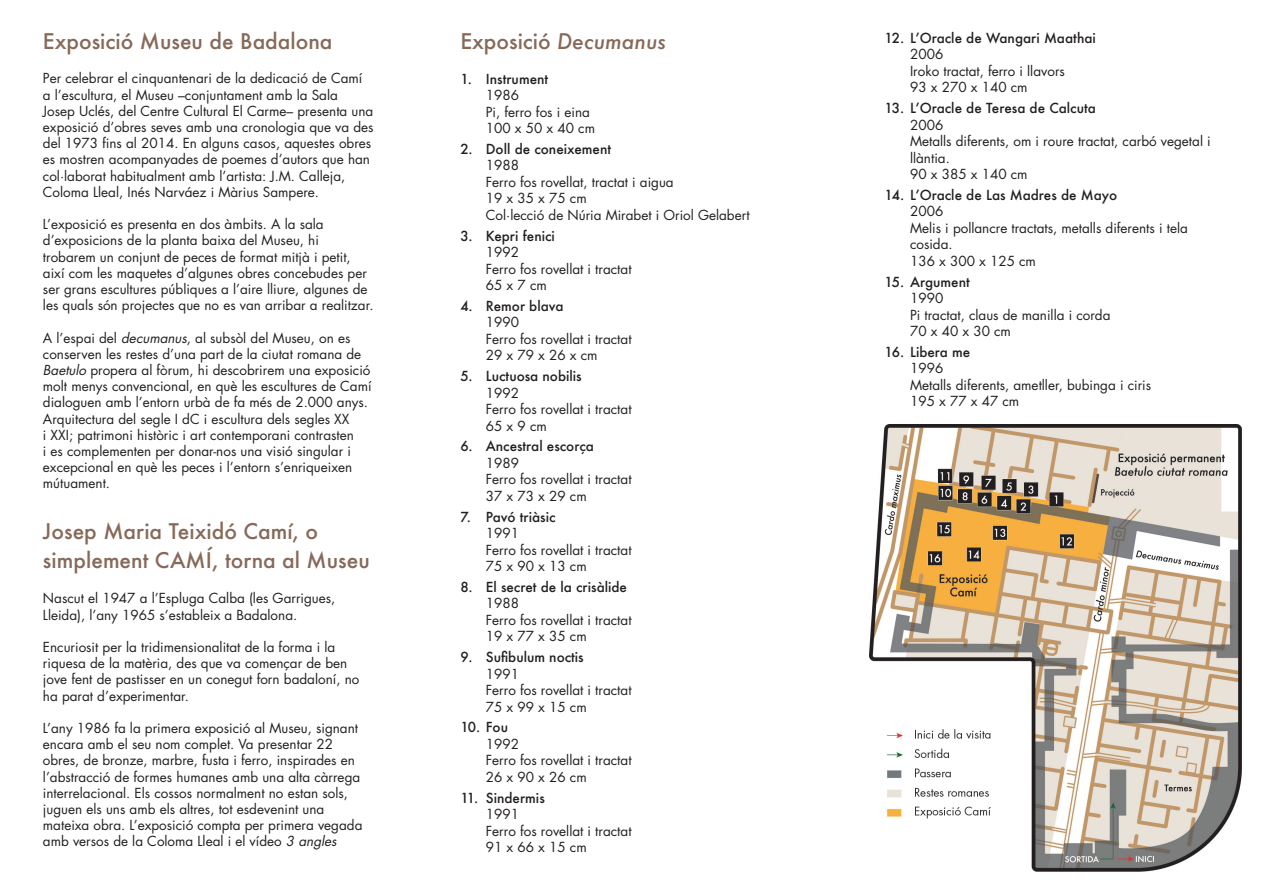
<style>
.page{position:relative;width:1263px;height:893px;background:#fff}
.page>*{position:absolute;margin:0;border:0;box-sizing:border-box;transform-origin:0 0}
.t1{font:500 21px/28.8px "Futura";color:#866959}
.t2{font:13.5px/16.5px "Futura Std";color:#231f20}
.t3{font:500 13.5px "Futura";color:#231f20}
.s1{font-style:italic}
</style>
<div class="page">
<img style="left:870px;top:424px;width:372px;height:448px">
<h1 class="t1" style="left:43px;top:27px;width:291px">Exposició Museu de Badalona</h1>
<p class="t2" style="left:43px;top:70px;width:332px">Per celebrar el cinquantenari de la dedicació de Camí<br>a l’escultura, el Museu –conjuntament amb la Sala<br>Josep Uclés, del Centre Cultural El Carme– presenta una exposició d’obres seves amb una cronologia que va des del 1973 fins al 2014. En alguns casos, aquestes obres es mostren acompanyades de poemes d’autors que han col·laborat habitualment amb l’artista: J.M. Calleja, Coloma Lleal, Inés Narváez i Màrius Sampere.</p>
<p class="t2" style="left:43px;top:216px;width:332px">L’exposició es presenta en dos àmbits. A la sala d’exposicions de la planta baixa del Museu, hi trobarem un conjunt de peces de format mitjà i petit, així com les maquetes d’algunes obres concebudes per ser grans escultures públiques a l’aire lliure, algunes de les quals són projectes que no es van arribar a realitzar.</p>
<p class="t2" style="left:43px;top:330px;width:330px">A l’espai del <span class="s1">decumanus</span>, al subsòl del Museu, on es conserven les restes d’una part de la ciutat romana de <span class="s1">Baetulo</span> propera al fòrum, hi descobrirem una exposició molt menys convencional, en què les escultures de Camí dialoguen amb l’entorn urbà de fa més de 2.000 anys.<br>Arquitectura del segle I dC i escultura dels segles XX<br>i XXI; patrimoni històric i art contemporani contrasten<br>i es complementen per donar-nos una visió singular i excepcional en què les peces i l’entorn s’enriqueixen mútuament.</p>
<h1 class="t1" style="left:43px;top:516px;width:328px">Josep Maria Teixidó Camí, o simplement CAMÍ, torna al Museu</h1>
<p class="t2" style="left:43px;top:590px;width:294px">Nascut el 1947 a l’Espluga Calba (les Garrigues,<br>Lleida), l’any 1965 s’estableix a Badalona.</p>
<p class="t2" style="left:43px;top:639px;width:318px">Encuriosit per la tridimensionalitat de la forma i la riquesa de la matèria, des que va començar de ben jove fent de pastisser en un conegut forn badaloní, no ha parat d’experimentar.</p>
<p class="t2" style="left:43px;top:720px;width:321px">L’any 1986 fa la primera exposició al Museu, signant encara amb el seu nom complet. Va presentar 22 obres, de bronze, marbre, fusta i ferro, inspirades en l’abstracció de formes humanes amb una alta càrrega interrelacional. Els cossos normalment no estan sols, juguen els uns amb els altres, tot esdevenint una mateixa obra. L’exposició compta per primera vegada amb versos de la Coloma Lleal i el vídeo <span class="s1">3 angles</span></p>
<h1 class="t1" style="left:460px;top:27px;width:207px">Exposició <span class="s1">Decumanus</span></h1>
<p class="t3" style="left:460px;top:69px;width:89px">1. Instrument</p>
<p class="t2" style="left:486px;top:87px;width:111px">1986<br>Pi, ferro fos i eina<br>100 x 50 x 40 cm</p>
<p class="t3" style="left:460px;top:140px;width:152px">2. Doll de coneixement</p>
<p class="t2" style="left:486px;top:157px;width:265px">1988<br>Ferro fos rovellat, tractat i aigua<br>19 x 35 x 75 cm<br>Col·lecció de Núria Mirabet i Oriol Gelabert</p>
<p class="t3" style="left:460px;top:226px;width:96px">3. Kepri fenici</p>
<p class="t2" style="left:486px;top:244px;width:147px">1992<br>Ferro fos rovellat i tractat<br>65 x 7 cm</p>
<p class="t3" style="left:460px;top:297px;width:105px">4. Remor blava</p>
<p class="t2" style="left:486px;top:314px;width:147px">1990<br>Ferro fos rovellat i tractat<br>29 x 79 x 26 x cm</p>
<p class="t3" style="left:460px;top:367px;width:123px">5. Luctuosa nobilis</p>
<p class="t2" style="left:486px;top:385px;width:147px">1992<br>Ferro fos rovellat i tractat<br>65 x 9 cm</p>
<p class="t3" style="left:460px;top:437px;width:135px">6. Ancestral escorça</p>
<p class="t2" style="left:486px;top:455px;width:147px">1989<br>Ferro fos rovellat i tractat<br>37 x 73 x 29 cm</p>
<p class="t3" style="left:460px;top:507px;width:97px">7. Pavó triàsic</p>
<p class="t2" style="left:486px;top:525px;width:147px">1991<br>Ferro fos rovellat i tractat<br>75 x 90 x 13 cm</p>
<p class="t3" style="left:460px;top:578px;width:168px">8. El secret de la crisàlide</p>
<p class="t2" style="left:486px;top:595px;width:147px">1988<br>Ferro fos rovellat i tractat<br>19 x 77 x 35 cm</p>
<p class="t3" style="left:460px;top:648px;width:125px">9. Sufibulum noctis</p>
<p class="t2" style="left:486px;top:666px;width:147px">1991<br>Ferro fos rovellat i tractat<br>75 x 99 x 15 cm</p>
<p class="t3" style="left:460px;top:718px;width:49px">10. Fou</p>
<p class="t2" style="left:486px;top:736px;width:147px">1992<br>Ferro fos rovellat i tractat<br>26 x 90 x 26 cm</p>
<p class="t3" style="left:460px;top:788px;width:86px">11. Sindermis</p>
<p class="t2" style="left:486px;top:806px;width:147px">1991<br>Ferro fos rovellat i tractat<br>91 x 66 x 15 cm</p>
<p class="t3" style="left:884px;top:29px;width:213px">12. L’Oracle de Wangari Maathai</p>
<p class="t2" style="left:910px;top:46px;width:156px">2006<br>Iroko tractat, ferro i llavors<br>93 x 270 x 140 cm</p>
<p class="t3" style="left:884px;top:99px;width:213px">13. L’Oracle de Teresa de Calcuta</p>
<p class="t2" style="left:910px;top:117px;width:302px">2006<br>Metalls diferents, om i roure tractat, carbó vegetal i llàntia.<br>90 x 385 x 140 cm</p>
<p class="t3" style="left:884px;top:186px;width:234px">14. L’Oracle de Las Madres de Mayo</p>
<p class="t2" style="left:910px;top:203px;width:279px">2006<br>Melis i pollancre tractats, metalls diferents i tela cosida.<br>136 x 300 x 125 cm</p>
<p class="t3" style="left:884px;top:272px;width:87px">15. Argument</p>
<p class="t2" style="left:910px;top:290px;width:202px">1990<br>Pi tractat, claus de manilla i corda<br>70 x 40 x 30 cm</p>
<p class="t3" style="left:884px;top:343px;width:87px">16. Libera me</p>
<p class="t2" style="left:910px;top:360px;width:243px">1996<br>Metalls diferents, ametller, bubinga i ciris<br>195 x 77 x 47 cm</p>
</div>
